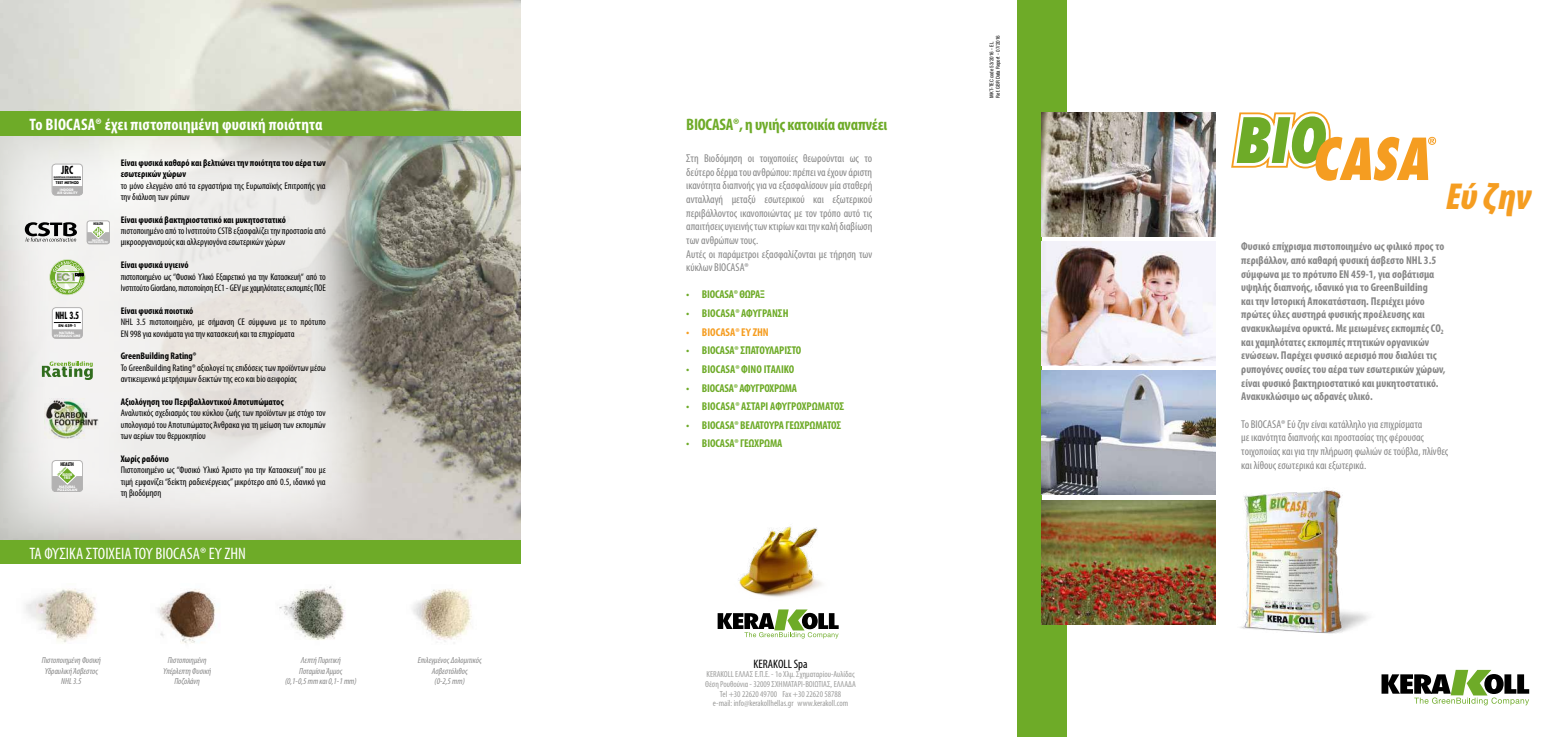
<style>
.page{position:relative;width:1563px;height:737px;background:#fff}
.page>*{position:absolute;margin:0;border:0;box-sizing:border-box;transform-origin:0 0}
.t1{font:italic 900 condensed 37.71px "Myriad Pro";color:#f59d21}
.t2{font:700 condensed 16.62px "Myriad Pro";letter-spacing:.01em;color:#fff}
.t3{font:condensed 16.62px "Myriad Pro";color:#fff}
.t4{font:700 condensed 16.62px "Myriad Pro";letter-spacing:-.015em;color:#6eab28}
.t5{font:condensed 12.25px "Myriad Pro";color:#000}
.t6{font:condensed 11.38px/13.7px "Myriad Pro";color:#878787}
.t7{font:700 condensed 11.38px/13.7px "Myriad Pro";color:#878787}
.t8{font:700 condensed 11.38px "Myriad Pro";letter-spacing:-.01em;color:#6eab28}
.t9{font:700 condensed 11.38px "Myriad Pro";color:#f59d21}
.t10{font:700 condensed 10.94px "Futura Std";color:#000;scale:.83 1}
.t11{font:condensed 9.62px/11.4px "Myriad Pro";color:#000}
.t12{font:700 condensed 9.62px/11.4px "Myriad Pro";color:#000}
.t13{font:condensed 9.62px/11.4px "Myriad Pro";letter-spacing:-.02em;color:#000}
.t14{font:700 condensed 9.62px "Futura Std";color:#000;scale:.83 1}
.t15{font:italic condensed 8.75px/10.5px "Myriad Pro";color:#878787;text-align:center}
.t16{font:condensed 8.75px/9.6px "Myriad Pro";color:#9d9d9c;text-align:center}
.t17{font:condensed 5.25px/6.3px "Helvetica Neue LT Std";color:#000}
.t18{font:700 condensed 4.9px "Futura Std";color:#000}
.t19{font:700 3.68px "Futura Std";color:#000;scale:.89 1}
.t20{font:700 condensed 3.68px/3.7px "Futura Std";letter-spacing:-.02em;color:#fff;text-align:center}
.t21{font:700 3.59px "Futura Std";color:#000}
.t22{font:700 condensed 3.5px "Futura Std";color:#000}
.t23{font:700 3.32px/3.3px "Futura Std";color:#fff;text-align:center}
.t24{font:700 3.24px/3.2px "Futura Std";color:#fff;text-align:center;scale:.95 1}
.t25{font:700 2.45px "Futura Std";color:#6eab28;scale:.9 1}
.t26{font:700 2.36px/2.4px "Futura Std";letter-spacing:-.02em;color:#fff;text-align:center}
.t27{font:700 2.19px "Futura Std";color:#000;scale:.93 1}
</style>
<div class="page">
<div style="left:1017px;top:0;width:25px;height:737px;background:#6eab28"></div>
<div style="left:1042px;top:0;width:25px;height:737px;background:#6eab28"></div>
<svg style="left:1042px;top:236px;width:123px;height:264px"></svg>
<div style="left:0;top:539px;width:521px;height:25px;background:#6eab28"></div>
<img style="left:412px;top:589px;width:60px;height:53px">
<img style="left:158px;top:589px;width:58px;height:55px">
<img style="left:26px;top:588px;width:70px;height:55px">
<svg style="left:1381px;top:670px;width:148px;height:35px"></svg>
<svg style="left:717px;top:609px;width:121px;height:29px"></svg>
<img style="left:738px;top:526px;width:84px;height:71px">
<img style="left:1042px;top:112px;width:173px;height:124px">
<img style="left:1042px;top:371px;width:173px;height:124px">
<img style="left:1042px;top:500px;width:173px;height:124px">
<img style="left:1042px;top:242px;width:173px;height:124px">
<img style="left:279px;top:586px;width:66px;height:54px">
<img style="left:0;top:0;width:521px;height:539px">
<svg style="left:0;top:136px;width:372px;height:403px;fill:#ebe9e7"></svg>
<div style="left:0;top:111px;width:521px;height:25px;background:#6eab28"></div>
<img style="left:1240px;top:490px;width:128px;height:144px">
<svg style="left:1231px;top:111px;width:205px;height:70px"></svg>
<div style="left:52px;top:460px;width:31px;height:32px;border:1px solid #b3b2b2;border-radius:4px"></div>
<svg style="left:52px;top:460px;width:31px;height:31px"></svg>
<svg style="left:49px;top:259px;width:36px;height:36px"></svg>
<div style="left:52px;top:164px;width:31px;height:31px;background:#fff;border-radius:4px"></div>
<div style="left:52px;top:164px;width:31px;height:31px;border:1px solid #b3b2b2;border-radius:4px"></div>
<svg style="left:54px;top:179px;width:27px;height:1px"></svg>
<svg style="left:52px;top:186px;width:31px;height:9px"></svg>
<svg style="left:87px;top:221px;width:23px;height:23px"></svg>
<svg style="left:25px;top:222px;width:52px;height:20px"></svg>
<svg style="left:42px;top:361px;width:51px;height:19px"></svg>
<div style="left:52px;top:307px;width:30px;height:31px;background:#fff;border-radius:4px"></div>
<div style="left:52px;top:307px;width:31px;height:31px;border:1px solid #b3b2b2;border-radius:4px"></div>
<svg style="left:54px;top:322px;width:27px;height:1px"></svg>
<svg style="left:52px;top:329px;width:30px;height:9px"></svg>
<img style="left:45px;top:398px;width:54px;height:40px">
<h2 class="t2" style="left:29px;top:115px;width:295px">Το BIOCASA® έχει πιστοποιημένη φυσική ποιότητα</h2>
<h2 class="t4" style="left:686px;top:115px;width:203px">BIOCASA®, η υγιής κατοικία αναπνέει</h2>
<p class="t10" style="left:61px;top:163px;width:16px">JRC</p>
<p class="t24" style="left:57px;top:188px;width:23px">INDOOR<br>AIR QUALITY</p>
<p class="t27" style="left:54px;top:176px;width:31px">EUROPEAN COMMISSION</p>
<p class="t19" style="left:56px;top:180px;width:27px">TEST METHOD</p>
<p class="t22" style="left:93px;top:221px;width:11px">HEALTH</p>
<p class="t26" style="left:89px;top:239px;width:21px">NATURAL<br>BACTERIOSTATIC</p>
<p class="t14" style="left:55px;top:310px;width:30px">NHL 3.5</p>
<p class="t21" style="left:58px;top:323px;width:19px">EN 459-1</p>
<p class="t24" style="left:54px;top:331px;width:29px">NATURAL<br>HYDRAULIC LIME</p>
<p class="t18" style="left:60px;top:461px;width:15px">HEALTH</p>
<p class="t25" style="left:57px;top:474px;width:15px;rotate:-45deg">UNI 10797</p>
<p class="t20" style="left:62px;top:472px;width:11px">RADON<br>FREE</p>
<p class="t23" style="left:57px;top:484px;width:21px">NATURAL<br>POZZOLAN</p>
<p class="t12" style="left:121px;top:157px;width:207px">Είναι φυσικά καθαρό και βελτιώνει την ποιότητα του αέρα των εσωτερικών χώρων</p>
<p class="t11" style="left:121px;top:180px;width:207px">το μόνο ελεγμένο από τα εργαστήρια της Ευρωπαϊκής Επιτροπής για την διάλυση των ρύπων</p>
<p class="t12" style="left:121px;top:214px;width:167px">Είναι φυσικά βακτηριοστατικό και μυκητοστατικό</p>
<p class="t11" style="left:121px;top:225px;width:207px">πιστοποιημένο από το Ινστιτούτο CSTB εξασφαλίζει την προστασία από μικροοργανισμούς και αλλεργιογόνα εσωτερικών χώρων</p>
<p class="t12" style="left:121px;top:259px;width:69px">Είναι φυσικά υγιεινό</p>
<p class="t13" style="left:121px;top:271px;width:207px">πιστοποιημένο ως “Φυσικό Υλικό Εξαιρετικό για την Κατασκευή“ από το<br>Ινστιτούτο Giordano, πιστοποίηση EC1 - GEV με χαμηλότατες εκπομπές ΠΟΕ</p>
<p class="t12" style="left:121px;top:305px;width:74px">Είναι φυσικά ποιοτικό</p>
<p class="t11" style="left:121px;top:316px;width:207px">NHL 3.5 πιστοποιημένο, με σήμανση CE σύμφωνα με το πρότυπο<br>EN 998 για κονιάματα για την κατασκευή και τα επιχρίσματα</p>
<p class="t12" style="left:121px;top:350px;width:77px">GreenBuilding Rating®</p>
<p class="t11" style="left:121px;top:362px;width:207px">Το GreenBuilding Rating® αξιολογεί τις επιδόσεις των προϊόντων μέσω αντικειμενικά μετρήσιμων δεικτών της eco και bio αειφορίας</p>
<p class="t12" style="left:121px;top:396px;width:165px">Αξιολόγηση του Περιβαλλοντικού Αποτυπώματος</p>
<p class="t11" style="left:121px;top:407px;width:207px;text-align:justify">Αναλυτικός σχεδιασμός του κύκλου ζωής των προϊόντων με στόχο τον υπολογισμό του Αποτυπώματος Άνθρακα για τη μείωση των εκπομπών των αερίων του θερμοκηπίου</p>
<p class="t12" style="left:121px;top:453px;width:50px">Χωρίς ραδόνιο</p>
<p class="t11" style="left:121px;top:464px;width:207px;text-align:justify">Πιστοποιημένο ως “Φυσικό Υλικό Άριστο για την Κατασκευή” που με τιμή εμφανίζει “δείκτη ραδιενέργειας” μικρότερο από 0.5, ιδανικό για τη βιοδόμηση</p>
<h2 class="t3" style="left:29px;top:544px;width:218px">ΤΑ ΦΥΣΙΚΑ ΣΤΟΙΧΕΙΑ ΤΟΥ BIOCASA® ΕΥ ΖΗΝ</h2>
<p class="t15" style="left:42px;top:655px;width:61px">Πιστοποιημένη Φυσική<br>Υδραυλική Άσβεστος<br>NHL 3.5</p>
<p class="t15" style="left:418px;top:655px;width:65px">Επιλεγμένος Δολομιτικός<br>Ασβεστόλιθος<br>(0-2,5 mm)</p>
<p class="t15" style="left:163px;top:655px;width:50px">Πιστοποιημένη<br>Υπέρλεπτη Φυσική<br>Ποζολάνη</p>
<p class="t15" style="left:285px;top:655px;width:73px">Λεπτή Πυριτική<br>Ποταμίσια Άμμος<br>(0,1-0,5 mm και 0,1-1 mm)</p>
<p class="t6" style="left:686px;top:151px;width:188px">Στη Βιοδόμηση οι τοιχοποιίες θεωρούνται ως το δεύτερο δέρμα του ανθρώπου: πρέπει να έχουν άριστη ικανότητα διαπνοής για να εξασφαλίσουν μία σταθερή ανταλλαγή μεταξύ εσωτερικού και εξωτερικού περιβάλλοντος ικανοποιώντας με τον τρόπο αυτό τις απαιτήσεις υγιεινής των κτιρίων και την καλή διαβίωση των ανθρώπων τους.<br>Αυτές οι παράμετροι εξασφαλίζονται με τήρηση των κύκλων BIOCASA®</p>
<p class="t8" style="left:686px;top:288px;width:80px">• BIOCASA® ΘΩΡΑΞ</p>
<p class="t8" style="left:686px;top:307px;width:104px">• BIOCASA® ΑΦΥΓΡΑΝΣΗ</p>
<p class="t9" style="left:686px;top:326px;width:84px">• BIOCASA® ΕΥ ΖΗΝ</p>
<p class="t8" style="left:686px;top:344px;width:117px">• BIOCASA® ΣΠΑΤΟΥΛΑΡΙΣΤΟ</p>
<p class="t8" style="left:686px;top:363px;width:110px">• BIOCASA® ΦΙΝΟ ΙΤΑΛΙΚΟ</p>
<p class="t8" style="left:686px;top:381px;width:112px">• BIOCASA® ΑΦΥΓΡΟΧΡΩΜΑ</p>
<p class="t8" style="left:686px;top:400px;width:159px">• BIOCASA® ΑΣΤΑΡΙ ΑΦΥΓΡΟΧΡΩΜΑΤΟΣ</p>
<p class="t8" style="left:686px;top:419px;width:157px">• BIOCASA® ΒΕΛΑΤΟΥΡΑ ΓΕΩΧΡΩΜΑΤΟΣ</p>
<p class="t8" style="left:686px;top:437px;width:98px">• BIOCASA® ΓΕΩΧΡΩΜΑ</p>
<p class="t5" style="left:753px;top:657px;width:55px">KERAKOLL Spa</p>
<p class="t16" style="left:705px;top:669px;width:152px">KERAKOLL ΕΛΛΑΣ Ε.Π.Ε. - 1ο Χλμ. Σχηματαρίου-Αυλίδας Θέση Ρουθούνια - 32009 ΣΧΗΜΑΤΑΡΙ-ΒΟΙΩΤΙΑΣ, ΕΛΛΑΔΑ Tel +30 22620 49700 Fax +30 22620 58788<br>e-mail: info@kerakollhellas.gr www.kerakoll.com</p>
<p class="t17" style="left:988px;top:97px;width:64px;rotate:-90deg">MKT-TEC code 53/2016 - EL<br>Ref. GBR Data Report - 07/2016</p>
<h1 class="t1" style="left:1445px;top:177px;width:87px">Εύ ζην</h1>
<p class="t7" style="left:1241px;top:240px;width:206px">Φυσικό επίχρισμα πιστοποιημένο ως φιλικό προς το περιβάλλον, από καθαρή φυσική άσβεστο NHL 3.5 σύμφωνα με το πρότυπο EN 459-1, για σοβάτισμα υψηλής διαπνοής, ιδανικό για το GreenBuilding<br>και την Ιστορική Αποκατάσταση. Περιέχει μόνο πρώτες ύλες αυστηρά φυσικής προέλευσης και ανακυκλωμένα ορυκτά. Με μειωμένες εκπομπές CO<sub>2 </sub>και χαμηλότατες εκπομπές πτητικών οργανικών ενώσεων. Παρέχει φυσικό αερισμό που διαλύει τις ρυπογόνες ουσίες του αέρα των εσωτερικών χώρων, είναι φυσικό βακτηριοστατικό και μυκητοστατικό.<br>Ανακυκλώσιμο ως αδρανές υλικό.</p>
<p class="t6" style="left:1241px;top:417px;width:209px">Το BIOCASA® Εύ ζην είναι κατάλληλο για επιχρίσματα<br>με ικανότητα διαπνοής και προστασίας της φέρουσας τοιχοποιίας και για την πλήρωση φωλιών σε τούβλα, πλίνθες και λίθους εσωτερικά και εξωτερικά.</p>
</div>
